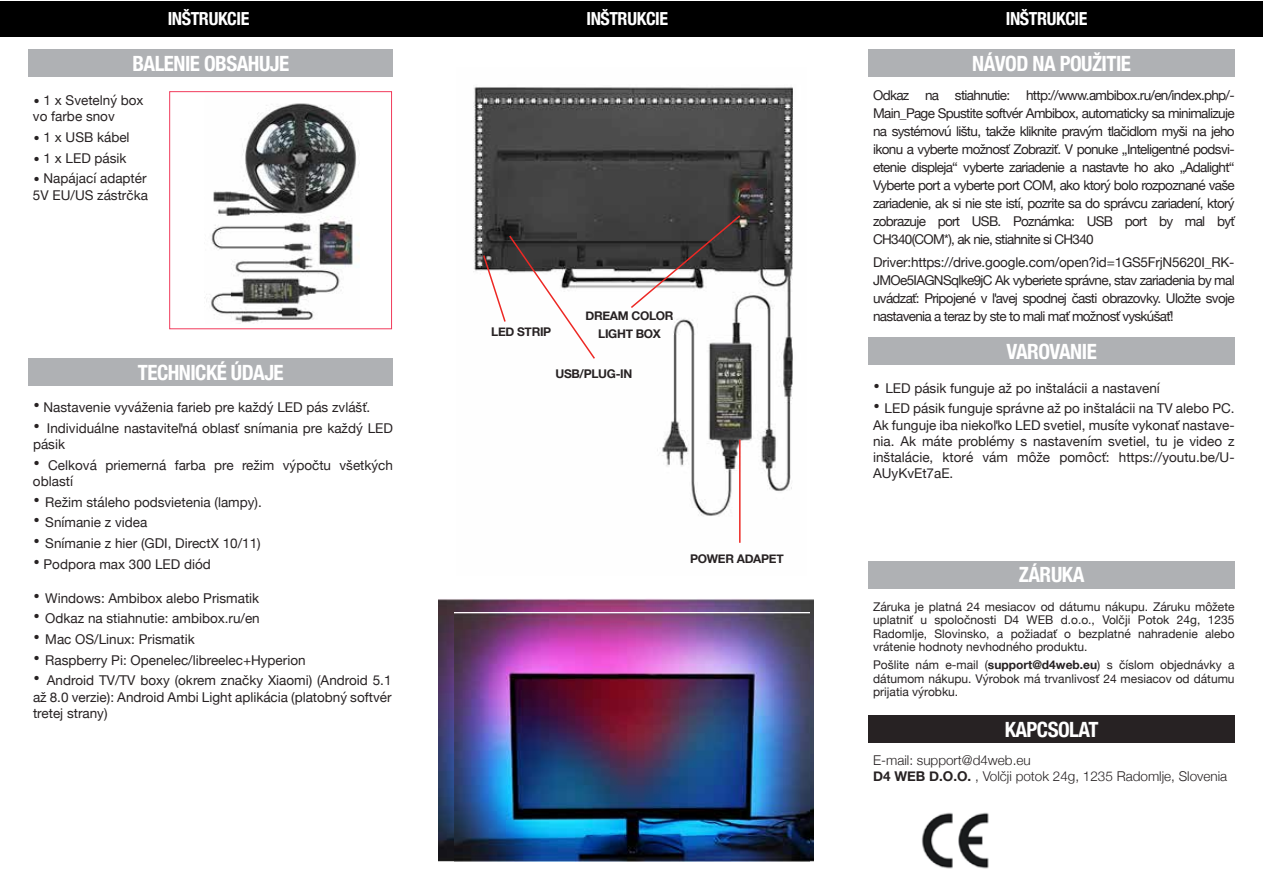
<style>
.page{position:relative;width:1263px;height:893px;background:#fff}
.page>*{position:absolute;margin:0;border:0;box-sizing:border-box;transform-origin:0 0}
.t1{font:700 condensed 21px "Helvetica Neue";letter-spacing:-.025em;color:#fff}
.t2{font:700 condensed 18px "Helvetica Neue";letter-spacing:-.025em;color:#fff}
.t3{font:13.5px/18px "Helvetica Neue";color:#272223}
.t4{font:300 13.5px/16.5px "Helvetica Neue";color:#272223}
.t5{font:12px/13.5px "Helvetica Neue";color:#272223;text-align:justify}
.t6{font:700 12px/18px "Helvetica Neue";letter-spacing:-.025em;color:#272223;text-align:center}
.s1{font-size:19.5px}
.s2{font-weight:700}
</style>
<div class="page">
<img style="left:473px;top:87px;width:320px;height:456px">
<div style="left:169px;top:91px;width:223px;height:238px;border:1px solid #f13b5b"></div>
<div style="left:0;top:1px;width:1262px;height:36px;background:#000"></div>
<img style="left:438px;top:599px;width:375px;height:262px">
<hr style="left:739px;top:440px;width:1px;height:103px;background:#ed2824">
<svg style="left:482px;top:234px;width:114px;height:126px"></svg>
<svg style="left:629px;top:214px;width:113px;height:96px"></svg>
<img style="left:455px;top:613px;width:355px;height:248px">
<img style="left:206px;top:103px;width:153px;height:220px">
<img style="left:921px;top:812px;width:68px;height:57px">
<div style="left:868px;top:716px;width:366px;height:27px;background:#272223"></div>
<div style="left:868px;top:561px;width:366px;height:27px;background:#afb1b4"></div>
<div style="left:28px;top:50px;width:365px;height:27px;background:#afb1b4"></div>
<div style="left:28px;top:359px;width:365px;height:27px;background:#afb1b4"></div>
<div style="left:868px;top:50px;width:366px;height:27px;background:#afb1b4"></div>
<div style="left:868px;top:338px;width:366px;height:27px;background:#afb1b4"></div>
<h2 class="t2" style="left:168px;top:4px;width:83px">INŠTRUKCIE</h2>
<h2 class="t2" style="left:586px;top:4px;width:83px">INŠTRUKCIE</h2>
<h2 class="t2" style="left:1006px;top:4px;width:83px">INŠTRUKCIE</h2>
<h1 class="t1" style="left:132px;top:46px;width:158px">BALENIE OBSAHUJE</h1>
<p class="t3" style="left:33px;top:93px;width:112px;line-height:16.2px"><span class="s1">•</span> 1 x Svetelný box vo farbe snov</p>
<p class="t3" style="left:33px;top:129px;width:98px"><span class="s1">•</span> 1 x USB kábel</p>
<p class="t3" style="left:33px;top:150px;width:95px"><span class="s1">•</span> 1 x LED pásik</p>
<p class="t3" style="left:33px;top:171px;width:116px;line-height:16.2px"><span class="s1">•</span> Napájací adaptér<br>5V EU/US zástrčka</p>
<h1 class="t1" style="left:138px;top:355px;width:147px">TECHNICKÉ ÚDAJE</h1>
<p class="t3" style="left:33px;top:399px;width:339px"><span class="s1">•</span> Nastavenie vyváženia farieb pre každý LED pás zvlášť.</p>
<p class="t3" style="left:33px;top:421px;width:362px;line-height:16.2px"><span class="s1">•</span> Individuálne nastaviteľná oblasť snímania pre každý LED pásik</p>
<p class="t3" style="left:33px;top:458px;width:362px;line-height:16.2px"><span class="s1">•</span> Celková priemerná farba pre režim výpočtu všetkých oblastí</p>
<p class="t3" style="left:33px;top:494px;width:230px"><span class="s1">•</span> Režim stáleho podsvietenia (lampy).</p>
<p class="t3" style="left:33px;top:514px;width:116px"><span class="s1">•</span> Snímanie z videa</p>
<p class="t3" style="left:33px;top:535px;width:229px"><span class="s1">•</span> Snímanie z hier (GDI, DirectX 10/11)</p>
<p class="t3" style="left:33px;top:556px;width:179px"><span class="s1">•</span> Podpora max 300 LED diód</p>
<p class="t3" style="left:33px;top:590px;width:228px"><span class="s1">•</span> Windows: Ambibox alebo Prismatik</p>
<p class="t3" style="left:33px;top:610px;width:228px"><span class="s1">•</span> Odkaz na stiahnutie: ambibox.ru/en</p>
<p class="t3" style="left:33px;top:631px;width:163px"><span class="s1">•</span> Mac OS/Linux: Prismatik</p>
<p class="t3" style="left:33px;top:652px;width:274px"><span class="s1">•</span> Raspberry Pi: Openelec/libreelec+Hyperion</p>
<p class="t3" style="left:33px;top:673px;width:360px;line-height:16.2px;text-align:justify"><span class="s1">•</span> Android TV/TV boxy (okrem značky Xiaomi) (Android 5.1 až 8.0 verzie): Android Ambi Light aplikácia (platobný softvér tretej strany)</p>
<p class="t6" style="left:491px;top:323px;width:62px">LED STRIP</p>
<p class="t6" style="left:585px;top:307px;width:90px">DREAM COLOR<br>LIGHT BOX</p>
<p class="t6" style="left:555px;top:365px;width:79px">USB/PLUG-IN</p>
<p class="t6" style="left:690px;top:550px;width:95px">POWER ADAPET</p>
<h1 class="t1" style="left:972px;top:46px;width:160px">NÁVOD NA POUŽITIE</h1>
<p class="t3" style="left:873px;top:87px;width:363px;text-align:justify">Odkaz na stiahnutie: http://www.ambibox.ru/en/index.php/- Main_Page Spustite softvér Ambibox, automaticky sa minimalizuje na systémovú lištu, takže kliknite pravým tlačidlom myši na jeho ikonu a vyberte možnosť Zobraziť. V ponuke „Inteligentné podsvi&shy;etenie displeja“ vyberte zariadenie a nastavte ho ako „Adalight“ Vyberte port a vyberte port COM, ako ktorý bolo rozpoznané vaše zariadenie, ak si nie ste istí, pozrite sa do správcu zariadení, ktorý zobrazuje port USB. Poznámka: USB port by mal byť CH340(COM*), ak nie, stiahnite si CH340</p>
<p class="t3" style="left:873px;top:254px;width:363px;text-align:justify">Driver:https://drive.google.com/open?id=1GS5FrjN5620I_RK-JMOe5IAGNSqlke9jC Ak vyberiete správne, stav zariadenia by mal uvádzať: Pripojené v ľavej spodnej časti obrazovky. Uložte svoje nastavenia a teraz by ste to mali mať možnosť vyskúšať!</p>
<h1 class="t1" style="left:1006px;top:334px;width:92px">VAROVANIE</h1>
<p class="t3" style="left:873px;top:380px;width:288px"><span class="s1">•</span> LED pásik funguje až po inštalácii a nastavení</p>
<p class="t3" style="left:873px;top:401px;width:363px;line-height:16.2px;text-align:justify"><span class="s1">•</span> LED pásik funguje správne až po inštalácii na TV alebo PC.<br>Ak funguje iba niekoľko LED svetiel, musíte vykonať nastave&shy;nia. Ak máte problémy s nastavením svetiel, tu je video z inštalácie, ktoré vám môže pomôcť: https://youtu.be/U-AUyKvEt7aE.</p>
<h1 class="t1" style="left:1019px;top:557px;width:67px">ZÁRUKA</h1>
<p class="t5" style="left:873px;top:600px;width:363px">Záruka je platná 24 mesiacov od dátumu nákupu. Záruku môžete uplatniť u spoločnosti D4 WEB d.o.o., Volčji Potok 24g, 1235<br>Radomlje, Slovinsko, a požiadať o bezplatné nahradenie alebo vrátenie hodnoty nevhodného produktu.</p>
<p class="t5" style="left:873px;top:659px;width:363px">Pošlite nám e-mail (<span class="s2">support@d4web.eu</span>) s číslom objednávky a dátumom nákupu. Výrobok má trvanlivosť 24 mesiacov od dátumu prijatia výrobku.</p>
<h1 class="t1" style="left:1005px;top:712px;width:95px">KAPCSOLAT</h1>
<p class="t4" style="left:873px;top:751px;width:356px">E-mail: support@d4web.eu<br><span class="s2">D4 WEB D.O.O.</span> , Volčji potok 24g, 1235 Radomlje, Slovenia</p>
</div>
